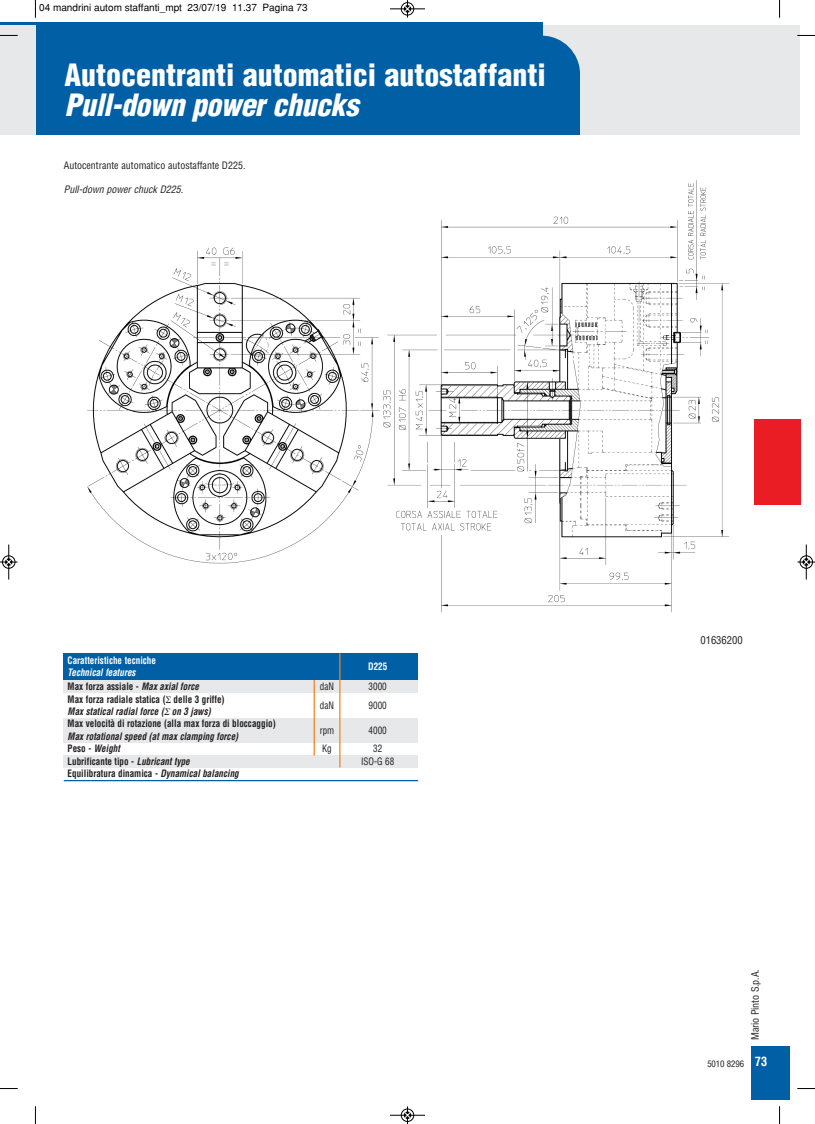
<style>
.page{position:relative;width:815px;height:1124px;background:#fff}
.page>*{position:absolute;margin:0;border:0;box-sizing:border-box;transform-origin:0 0}
.t1{font:900 condensed 30px "Helvetica";color:#fff}
.t2{font:italic 900 condensed 30px "Helvetica";letter-spacing:-.015em;color:#fff}
.t3{font:condensed 10.62px "Helvetica";color:#231f20}
.t4{font:700 condensed 10px "Helvetica";color:#231f20;scale:.91 1}
.t5{font:italic 700 condensed 10px/12.4px "Helvetica";color:#231f20;scale:.91 1}
.t6{font:condensed 10px "Helvetica";color:#231f20}
.t7{font:10px "Helvetica";color:#000}
.t8{font:italic 700 condensed 10px/13.8px "Helvetica";color:#fff;scale:.91 1}
.t9{font:condensed 10px "Helvetica";color:#231f20;scale:.91 1}
.t10{font:700 condensed 10px "Helvetica";color:#fff;scale:.91 1}
.t11{font:italic condensed 10px "Helvetica";color:#231f20}
.t12{font:condensed 8.75px "Helvetica";letter-spacing:-.015em;color:#231f20}
.s1{font-style:normal;color:#231f20}
.s2{color:#231f20}
.s3{font-style:normal}
.s4{font-style:italic}
.s5{font-weight:700;font-size:12.5px;color:#fff}
</style>
<div class="page">
<div style="left:751px;top:1045px;width:39px;height:53px;background:#015fa5"></div>
<div style="left:755px;top:420px;width:46px;height:85px;background:#e91d23"></div>
<img style="left:87px;top:180px;width:642px;height:433px">
<div style="left:64px;top:653px;width:354px;height:26px;background:#015fa5"></div>
<div style="left:64px;top:680px;width:354px;height:12px;background:#e7e8e9"></div>
<div style="left:64px;top:717px;width:354px;height:25px;background:#e7e8e9"></div>
<div style="left:64px;top:755px;width:354px;height:12px;background:#e7e8e9"></div>
<hr style="left:314px;top:680px;width:1px;height:75px;background:#f58220">
<hr style="left:339px;top:653px;width:1px;height:114px;background:#f58220">
<hr style="left:64px;top:779px;width:354px;height:2px;background:#015fa5">
<div style="left:20px;top:25px;width:780px;height:110px;background:#e7e8e9"></div>
<div style="left:0;top:23px;width:543px;height:112px;background:#015fa5"></div>
<div style="left:503px;top:36px;width:77px;height:77px;background:#015fa5;border-radius:50%"></div>
<div style="left:325px;top:72px;width:255px;height:63px;background:#015fa5"></div>
<div style="left:0;top:25px;width:35px;height:110px;background:#e7e8e9"></div>
<svg style="left:35px;top:0;width:1px;height:18px"></svg>
<svg style="left:0;top:35px;width:18px;height:1px"></svg>
<svg style="left:779px;top:0;width:1px;height:18px"></svg>
<svg style="left:797px;top:35px;width:18px;height:1px"></svg>
<svg style="left:35px;top:1106px;width:1px;height:17px"></svg>
<svg style="left:0;top:1088px;width:18px;height:1px"></svg>
<svg style="left:779px;top:1106px;width:1px;height:17px"></svg>
<svg style="left:797px;top:1088px;width:18px;height:1px"></svg>
<div style="left:401px;top:2px;width:13px;height:14px;border:1px solid #fff;border-radius:50%"></div>
<hr style="left:390px;top:9px;width:35px;height:1px;background:#000">
<div style="left:401px;top:2px;width:13px;height:13px;border:1px solid #000;border-radius:50%"></div>
<svg style="left:404px;top:0;width:7px;height:18px"></svg>
<hr style="left:390px;top:1114px;width:35px;height:1px;background:#000">
<div style="left:401px;top:1108px;width:13px;height:13px;border:1px solid #000;border-radius:50%"></div>
<svg style="left:404px;top:1106px;width:7px;height:17px"></svg>
<hr style="left:9px;top:544px;width:1px;height:35px;background:#000">
<div style="left:2px;top:555px;width:13px;height:13px;border:1px solid #000;border-radius:50%"></div>
<svg style="left:0;top:558px;width:18px;height:7px"></svg>
<hr style="left:806px;top:544px;width:1px;height:35px;background:#000">
<div style="left:800px;top:555px;width:13px;height:13px;border:1px solid #000;border-radius:50%"></div>
<svg style="left:798px;top:558px;width:17px;height:7px"></svg>
<p class="t7" style="left:39px;top:2px;width:270px">04 mandrini autom staffanti_mpt 23/07/19 11.37 Pagina 73</p>
<h1 class="t1" style="left:65px;top:58px;width:483px">Autocentranti automatici autostaffanti</h1>
<h1 class="t2" style="left:65px;top:88px;width:295px">Pull-down power chucks</h1>
<p class="t6" style="left:64px;top:160px;width:183px">Autocentrante automatico autostaffante D225.</p>
<p class="t11" style="left:64px;top:184px;width:121px">Pull-down power chuck D225.</p>
<p class="t10" style="left:68px;top:654px;width:99px">Caratteristiche tecniche</p>
<p class="t8" style="left:68px;top:666px;width:146px">Technical features<br><span class="s1">Max forza assiale -</span> <span class="s2">Max axial force</span></p>
<p class="t4" style="left:68px;top:693px;width:174px">Max forza radiale statica ( delle 3 griffe)</p>
<p class="t5" style="left:68px;top:705px;width:159px">Max statical radial force ( on 3 jaws)</p>
<p class="t4" style="left:68px;top:718px;width:230px">Max velocità di rotazione (alla max forza di bloccaggio)</p>
<p class="t5" style="left:68px;top:730px;width:189px">Max rotational speed (at max clamping force)<br><span class="s3">Peso -</span> Weight</p>
<p class="t10" style="left:368px;top:660px;width:23px">D225</p>
<p class="t9" style="left:320px;top:680px;width:17px">daN</p>
<p class="t9" style="left:369px;top:680px;width:21px">3000</p>
<p class="t9" style="left:320px;top:700px;width:17px">daN</p>
<p class="t9" style="left:369px;top:700px;width:21px">9000</p>
<p class="t9" style="left:320px;top:724px;width:18px">rpm</p>
<p class="t9" style="left:369px;top:724px;width:21px">4000</p>
<p class="t9" style="left:322px;top:742px;width:12px">Kg</p>
<p class="t9" style="left:373px;top:742px;width:11px">32</p>
<p class="t4" style="left:68px;top:755px;width:136px">Lubrificante tipo - <span class="s4">Lubricant type</span></p>
<p class="t9" style="left:361px;top:755px;width:38px">ISO-G 68</p>
<p class="t4" style="left:68px;top:767px;width:190px">Equilibratura dinamica - <span class="s4">Dynamical balancing</span></p>
<p class="t3" style="left:700px;top:634px;width:44px">01636200</p>
<p class="t6" style="left:749px;top:1039px;width:72px;rotate:-90deg">Mario Pinto S.p.A.</p>
<p class="t12" style="left:707px;top:1058px;width:61px">5010 8296 <span class="s5">73</span></p>
</div>
